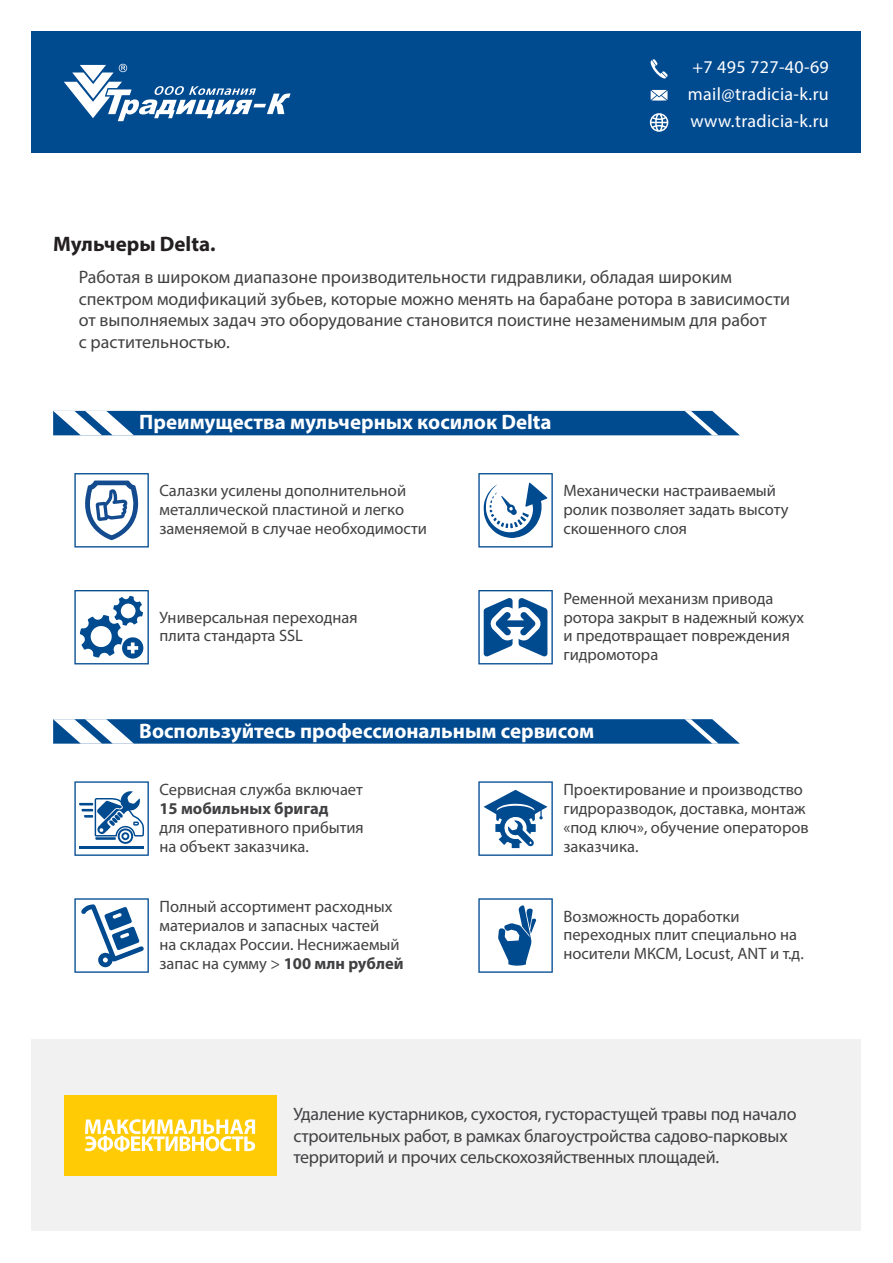
<style>
.page{position:relative;width:893px;height:1263px;background:#fff}
.page>*{position:absolute;margin:0;border:0;box-sizing:border-box;transform-origin:0 0}
.t1{font:700 21px "Myriad Pro";color:#fff}
.t2{font:700 21px "Myriad Pro";color:#231f20}
.t3{font:18px/21.6px "Myriad Pro";color:#414042}
.t4{font:18px/27px "Myriad Pro";letter-spacing:.02em;color:#fff;text-align:justify}
.t5{font:16.5px/18.8px "Myriad Pro";color:#414042}
.t6{font:700 16.5px "Myriad Pro";color:#414042}
.s1{font-weight:700}
</style>
<div class="page">
<div style="left:32px;top:32px;width:829px;height:121px;background:#004a90"></div>
<div style="left:32px;top:1040px;width:829px;height:191px;background:#f1f1f2"></div>
<svg style="left:64px;top:64px;width:227px;height:57px"></svg>
<svg style="left:651px;top:90px;width:17px;height:11px"></svg>
<svg style="left:651px;top:59px;width:17px;height:20px"></svg>
<svg style="left:650px;top:113px;width:18px;height:19px"></svg>
<svg style="left:53px;top:411px;width:687px;height:24px;background:#165a99"></svg>
<svg style="left:53px;top:719px;width:687px;height:25px;background:#1b5d9b"></svg>
<svg style="left:74px;top:898px;width:75px;height:75px"></svg>
<svg style="left:478px;top:781px;width:75px;height:75px"></svg>
<svg style="left:478px;top:898px;width:75px;height:75px"></svg>
<svg style="left:74px;top:781px;width:75px;height:75px"></svg>
<div style="left:64px;top:1095px;width:212px;height:81px;background:#ffcb05"></div>
<svg style="left:85px;top:1119px;width:170px;height:32px"></svg>
<svg style="left:74px;top:473px;width:75px;height:74px"></svg>
<svg style="left:74px;top:590px;width:75px;height:74px"></svg>
<svg style="left:478px;top:473px;width:75px;height:74px"></svg>
<svg style="left:478px;top:590px;width:75px;height:74px"></svg>
<p class="t4" style="left:688px;top:53px;width:143px">+7 495 727-40-69 mail@tradicia-k.ru www.tradicia-k.ru</p>
<p class="t2" style="left:53px;top:231px;width:164px">Мульчеры Delta.</p>
<p class="t3" style="left:79px;top:266px;width:713px">Работая в широком диапазоне производительности гидравлики, обладая широким спектром модификаций зубьев, которые можно менять на барабане ротора в зависимости от выполняемых задач это оборудование становится поистине незаменимым для работ<br>с растительностью.</p>
<p class="t1" style="left:139px;top:408px;width:414px">Преимущества мульчерных косилок Delta</p>
<p class="t5" style="left:159px;top:481px;width:269px">Салазки усилены дополнительной металлической пластиной и легко заменяемой в случае необходимости</p>
<p class="t5" style="left:563px;top:481px;width:227px">Механически настраиваемый ролик позволяет задать высоту скошенного слоя</p>
<p class="t5" style="left:159px;top:607px;width:200px">Универсальная переходная плита стандарта SSL</p>
<p class="t5" style="left:563px;top:589px;width:242px">Ременной механизм привода ротора закрыт в надежный кожух и предотвращает повреждения гидромотора</p>
<p class="t1" style="left:139px;top:717px;width:457px">Воспользуйтесь профессиональным сервисом</p>
<p class="t5" style="left:159px;top:780px;width:205px">Сервисная служба включает</p>
<p class="t6" style="left:159px;top:798px;width:171px">15 мобильных бригад</p>
<p class="t5" style="left:159px;top:818px;width:206px">для оперативного прибытия на объект заказчика.</p>
<p class="t5" style="left:563px;top:780px;width:247px">Проектирование и производство гидроразводок, доставка, монтаж «под ключ», обучение операторов заказчика.</p>
<p class="t5" style="left:159px;top:897px;width:246px">Полный ассортимент расходных материалов и запасных частей<br>на складах России. Неснижаемый запас на сумму &gt; <span class="s1">100 млн рублей</span></p>
<p class="t5" style="left:563px;top:906px;width:242px">Возможность доработки переходных плит специально на носители МКСМ, Locust, ANT и т.д.</p>
<p class="t3" style="left:293px;top:1103px;width:505px">Удаление кустарников, сухостоя, густорастущей травы под начало строительных работ, в рамках благоустройства садово-парковых территорий и прочих сельскохозяйственных площадей.</p>
</div>
